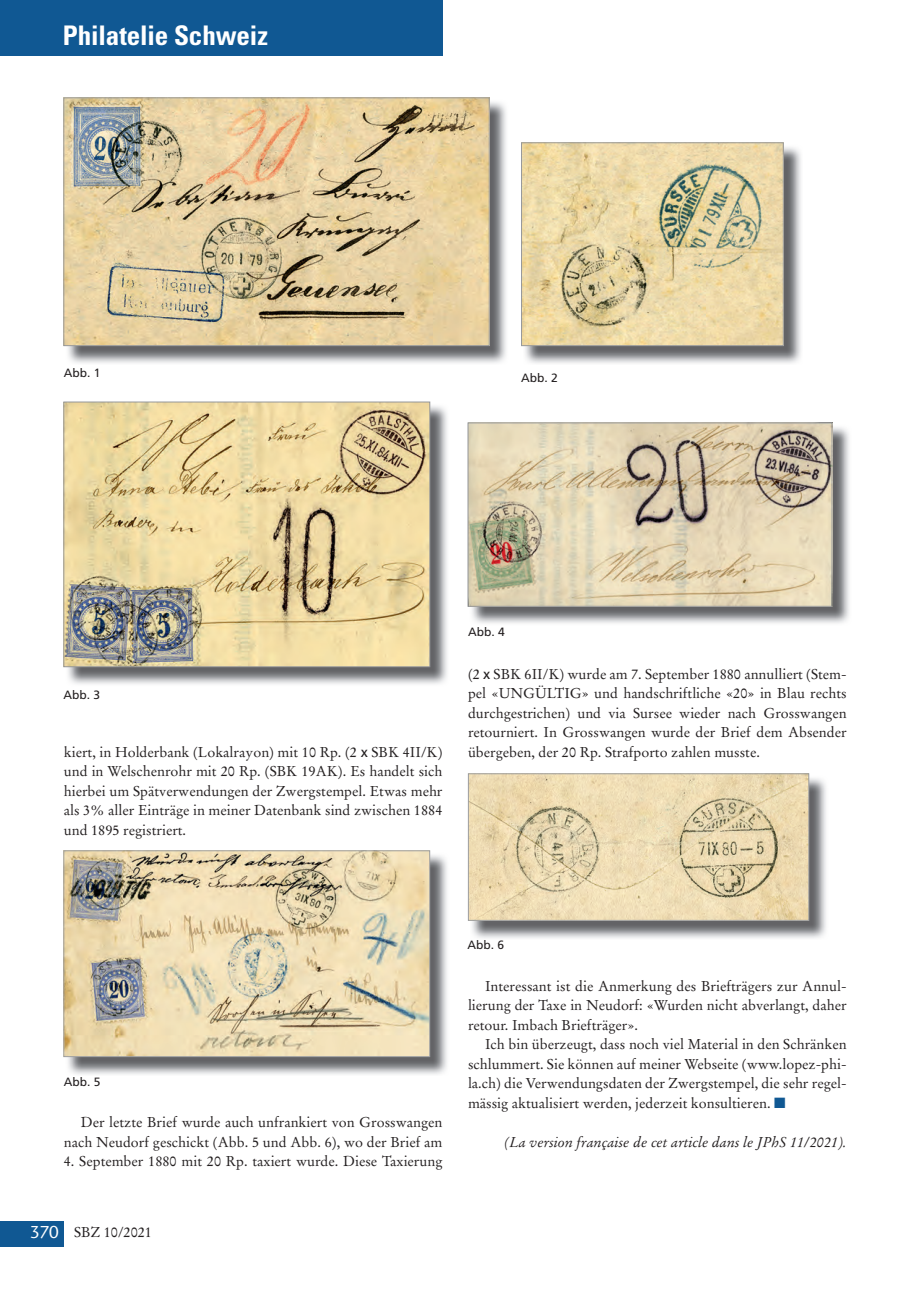
<style>
.page{position:relative;width:919px;height:1289px;background:#fff}
.page>*{position:absolute;margin:0;border:0;box-sizing:border-box;transform-origin:0 0}
.t1{font:700 condensed 27px "Univers";letter-spacing:-.005em;color:#fff}
.t2{font:14.25px/19.5px "Stempel Garamond";color:#231f20;text-align:justify}
.t3{font:italic 14.25px "Stempel Garamond";color:#231f20}
.t4{font:12px "Frutiger";color:#231f20}
.s1{font-family:"Frutiger"}
.s2{font-family:"Charlotte Sans Book Plain";font-size:18px;color:#fff}
.s3{color:#105893}
</style>
<div class="page">
<div style="left:0;top:0;width:442px;height:55px;background:#105893"></div>
<div style="left:0;top:1220px;width:64px;height:26px;background:#105893"></div>
<img style="left:65px;top:99px;width:441px;height:264px">
<img style="left:65px;top:99px;width:422px;height:245px">
<div style="left:63px;top:97px;width:426px;height:249px;border:1px solid #97999c"></div>
<img style="left:523px;top:144px;width:278px;height:219px">
<img style="left:523px;top:144px;width:258px;height:200px">
<div style="left:521px;top:142px;width:262px;height:204px;border:1px solid #97999c"></div>
<img style="left:65px;top:404px;width:382px;height:280px">
<img style="left:65px;top:403px;width:363px;height:262px">
<div style="left:63px;top:401px;width:367px;height:266px;border:1px solid #95979a"></div>
<img style="left:469px;top:424px;width:380px;height:199px">
<img style="left:469px;top:424px;width:361px;height:180px">
<div style="left:467px;top:422px;width:365px;height:184px;border:1px solid #95979a"></div>
<img style="left:65px;top:852px;width:382px;height:223px">
<img style="left:65px;top:852px;width:363px;height:202px">
<div style="left:63px;top:850px;width:367px;height:206px;border:1px solid #9d9fa2"></div>
<img style="left:470px;top:775px;width:356px;height:163px">
<img style="left:470px;top:775px;width:337px;height:143px">
<div style="left:468px;top:773px;width:341px;height:147px;border:1px solid #9d9fa2"></div>
<h1 class="t1" style="left:63px;top:18px;width:206px">Philatelie Schweiz</h1>
<p class="t4" style="left:64px;top:366px;width:38px">Abb. 1</p>
<p class="t4" style="left:521px;top:371px;width:38px">Abb. 2</p>
<p class="t4" style="left:63px;top:687px;width:38px">Abb. 3</p>
<p class="t2" style="left:64px;top:742px;width:380px">kiert, in Holderbank (Lokalrayon) mit 10 Rp. (2 <span class="s1">x</span> SBK 4II/K) und in Welschenrohr mit 20 Rp. (SBK 19AK). Es handelt sich hierbei um Spätverwendungen der Zwergstempel. Etwas mehr als 3% aller Einträge in meiner Datenbank sind zwischen 1884 und 1895 registriert.</p>
<p class="t4" style="left:468px;top:624px;width:38px">Abb. 4</p>
<p class="t2" style="left:468px;top:664px;width:380px">(2 <span class="s1">x</span> SBK 6II/K) wurde am 7. September 1880 annulliert (Stem&shy;pel «UNGÜLTIG» und handschriftliche «20» in Blau rechts durchgestrichen) und via Sursee wieder nach Grosswangen retourniert. In Grosswangen wurde der Brief dem Absender übergeben, der 20 Rp. Strafporto zahlen musste.</p>
<p class="t4" style="left:64px;top:1074px;width:38px">Abb. 5</p>
<p class="t2" style="left:64px;top:1112px;width:380px;text-align:right">Der letzte Brief wurde auch unfrankiert von Grosswangen nach Neudorf geschickt (Abb. 5 und Abb. 6), wo der Brief am</p>
<p class="t2" style="left:64px;top:1151px;width:380px">4. September 1880 mit 20 Rp. taxiert wurde. Diese Taxierung</p>
<p class="t2" style="left:30px;top:1222px;width:124px"><span class="s2">370</span> SBZ 10/2021</p>
<p class="t4" style="left:467px;top:937px;width:38px">Abb. 6</p>
<p class="t2" style="left:468px;top:976px;width:380px;text-indent:17px">Interessant ist die Anmerkung des Briefträgers zur Annul&shy;lierung der Taxe in Neudorf: «Wurden nicht abverlangt, daher retour. Imbach Briefträger».</p>
<p class="t2" style="left:468px;top:1034px;width:380px;text-indent:17px">Ich bin überzeugt, dass noch viel Material in den Schränken schlummert. Sie können auf meiner Webseite (www.lopez-phi&shy;la.ch) die Verwendungsdaten der Zwergstempel, die sehr regel&shy;mässig aktualisiert werden, jederzeit konsultieren. <span class="s3">■</span></p>
<p class="t3" style="left:504px;top:1133px;width:344px">(La version française de cet article dans le JPhS 11/2021).</p>
</div>
